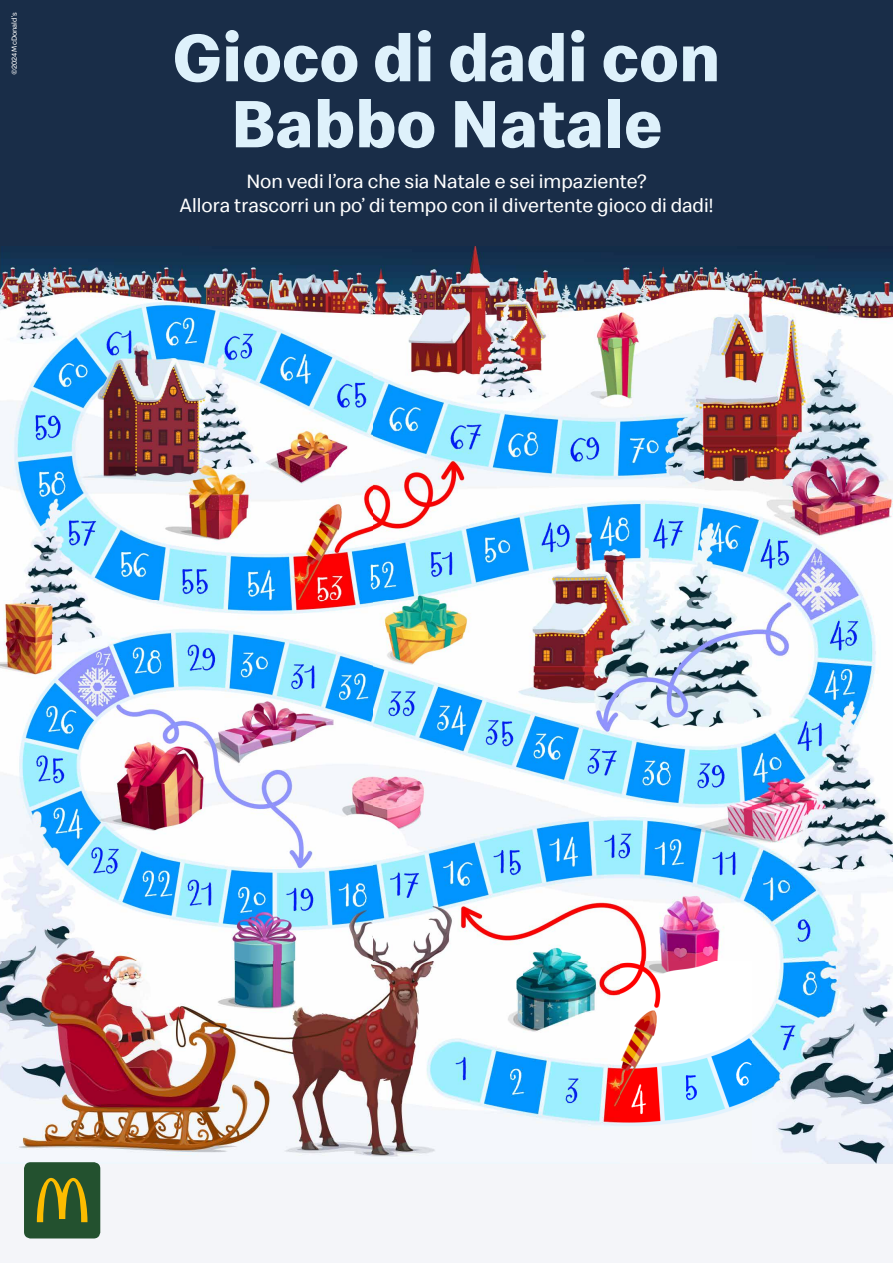
<style>
.page{position:relative;width:893px;height:1263px;background:#fff}
.page>*{position:absolute;margin:0;border:0;box-sizing:border-box;transform-origin:0 0}
.t1{font:700 69px/66px "Speedee";color:#def1fb;text-align:center}
.t2{font:19.8px/23.9px "Speedee";color:#fff;text-align:center}
.t3{font:7.5px "Speedee";color:#fff}
</style>
<div class="page">
<img style="left:0;top:246px;width:893px;height:918px">
<div style="left:0;top:0;width:893px;height:246px;background:#192d48"></div>
<div style="left:0;top:1164px;width:893px;height:99px;background:#f4f5f9"></div>
<div style="left:24px;top:1162px;width:76px;height:76px;background:#23512f;border-radius:7px"></div>
<svg style="left:37px;top:1178px;width:50px;height:44px"></svg>
<p class="t3" style="left:10px;top:75px;width:64px;rotate:-90deg">©2024 McDonald’s</p>
<h1 class="t1" style="left:173px;top:27px;width:549px">Gioco di dadi con<br>Babbo Natale</h1>
<p class="t2" style="left:180px;top:170px;width:535px">Non vedi l’ora che sia Natale e sei impaziente?<br>Allora trascorri un po’ di tempo con il divertente gioco di dadi!</p>
</div>
